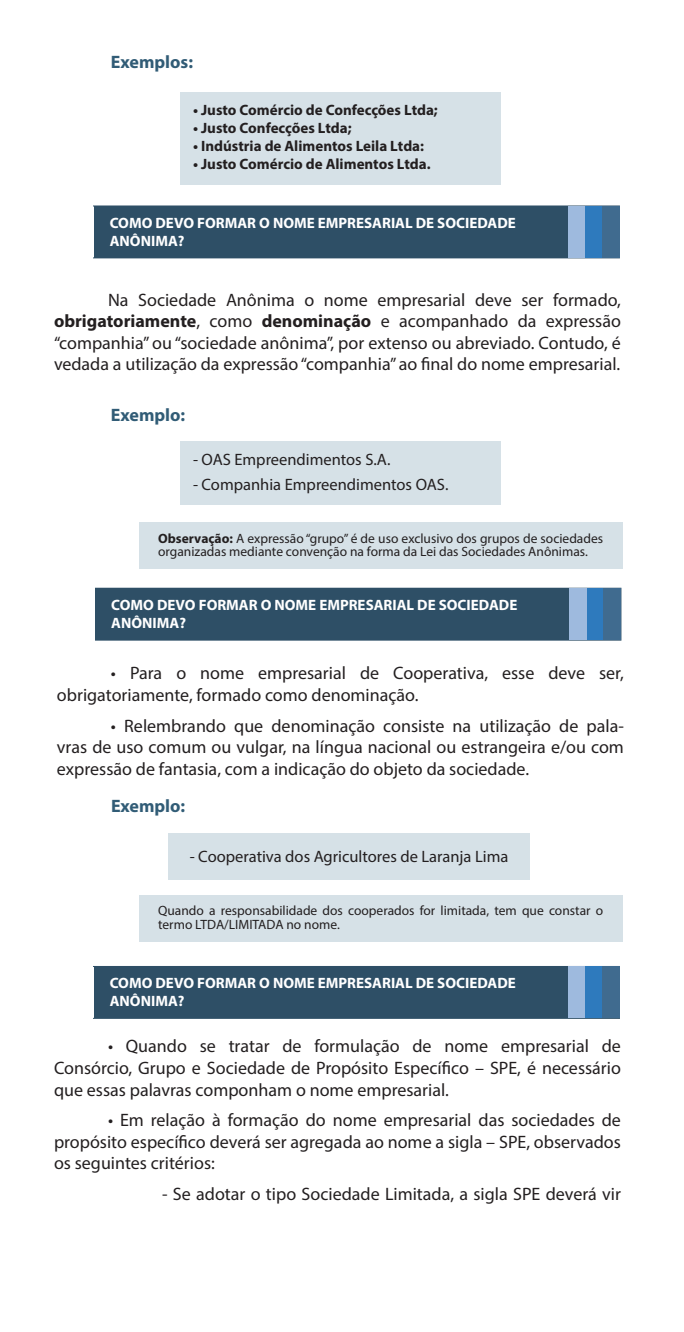
<style>
.page{position:relative;width:684px;height:1332px;background:#fff}
.page>*{position:absolute;margin:0;border:0;box-sizing:border-box;transform-origin:0 0}
.t1{font:18px/21.6px "Myriad Pro";color:#231f20}
.t2{font:700 18px "Myriad Pro";color:#315c76}
.t3{font:16.5px "Myriad Pro";color:#231f20}
.t4{font:700 15px "Myriad Pro";color:#fff}
.t5{font:700 15px "Myriad Pro";color:#231f20}
.t6{font:13.5px/13.5px "Myriad Pro";color:#231f20}
.s1{font-weight:700}
</style>
<div class="page">
<div style="left:180px;top:92px;width:321px;height:93px;background:#d6e1e7"></div>
<div style="left:94px;top:206px;width:526px;height:52px;background:#2e4f66"></div>
<div style="left:568px;top:206px;width:17px;height:52px;background:#9ebade"></div>
<div style="left:585px;top:206px;width:18px;height:52px;background:#2e7abd"></div>
<div style="left:602px;top:206px;width:17px;height:52px;background:#406b8f"></div>
<div style="left:180px;top:441px;width:321px;height:64px;background:#d6e1e7"></div>
<div style="left:139px;top:523px;width:483px;height:46px;background:#d6e1e7"></div>
<div style="left:95px;top:588px;width:475px;height:52px;background:#2e4f66"></div>
<div style="left:570px;top:588px;width:17px;height:52px;background:#9ebade"></div>
<div style="left:587px;top:588px;width:17px;height:52px;background:#2e7abd"></div>
<div style="left:604px;top:588px;width:17px;height:52px;background:#406b8f"></div>
<div style="left:168px;top:833px;width:362px;height:47px;background:#d6e1e7"></div>
<div style="left:139px;top:895px;width:483px;height:47px;background:#d6e1e7"></div>
<div style="left:94px;top:966px;width:526px;height:53px;background:#2e4f66"></div>
<div style="left:568px;top:966px;width:17px;height:52px;background:#9ebade"></div>
<div style="left:585px;top:966px;width:18px;height:52px;background:#2e7abd"></div>
<div style="left:602px;top:966px;width:17px;height:52px;background:#406b8f"></div>
<p class="t2" style="left:111px;top:50px;width:84px">Exemplos:</p>
<p class="t5" style="left:193px;top:101px;width:246px">• Justo Comércio de Confecções Ltda;</p>
<p class="t5" style="left:193px;top:119px;width:160px">• Justo Confecções Ltda;</p>
<p class="t5" style="left:193px;top:137px;width:233px">• Indústria de Alimentos Leila Ltda:</p>
<p class="t5" style="left:193px;top:155px;width:239px">• Justo Comércio de Alimentos Ltda.</p>
<p class="t4" style="left:110px;top:213px;width:408px">COMO DEVO FORMAR O NOME EMPRESARIAL DE SOCIEDADE</p>
<p class="t4" style="left:110px;top:231px;width:76px">ANÔNIMA?</p>
<p class="t1" style="left:108px;top:289px;width:514px">Na Sociedade Anônima o nome empresarial deve ser formado,</p>
<p class="t1" style="left:54px;top:310px;width:569px"><span class="s1">obrigatoriamente</span>, como <span class="s1">denominação</span> e acompanhado da expressão</p>
<p class="t1" style="left:54px;top:332px;width:569px">“companhia” ou “sociedade anônima”, por extenso ou abreviado. Contudo, é vedada a utilização da expressão “companhia” ao final do nome empresarial.</p>
<p class="t2" style="left:111px;top:403px;width:76px">Exemplo:</p>
<p class="t3" style="left:193px;top:449px;width:199px">- OAS Empreendimentos S.A.</p>
<p class="t3" style="left:193px;top:475px;width:257px">- Companhia Empreendimentos OAS.</p>
<p class="t6" style="left:158px;top:531px;width:447px"><span class="s1">Observação:</span> A expressão “grupo” é de uso exclusivo dos grupos de sociedades organizadas mediante convenção na forma da Lei das Sociedades Anônimas.</p>
<p class="t4" style="left:111px;top:595px;width:408px">COMO DEVO FORMAR O NOME EMPRESARIAL DE SOCIEDADE</p>
<p class="t4" style="left:111px;top:613px;width:76px">ANÔNIMA?</p>
<p class="t1" style="left:111px;top:662px;width:514px">• Para o nome empresarial de Cooperativa, esse deve ser,</p>
<p class="t1" style="left:57px;top:684px;width:363px">obrigatoriamente, formado como denominação.</p>
<p class="t1" style="left:57px;top:715px;width:569px;text-align:right">• Relembrando que denominação consiste na utilização de pala-<br>vras de uso comum ou vulgar, na língua nacional ou estrangeira e/ou com</p>
<p class="t1" style="left:57px;top:758px;width:474px">expressão de fantasia, com a indicação do objeto da sociedade.</p>
<p class="t2" style="left:111px;top:795px;width:76px">Exemplo:</p>
<p class="t3" style="left:190px;top:847px;width:320px">- Cooperativa dos Agricultores de Laranja Lima</p>
<p class="t6" style="left:158px;top:904px;width:447px">Quando a responsabilidade dos cooperados for limitada, tem que constar o</p>
<p class="t6" style="left:158px;top:917px;width:183px">termo LTDA/LIMITADA no nome.</p>
<p class="t4" style="left:110px;top:974px;width:408px">COMO DEVO FORMAR O NOME EMPRESARIAL DE SOCIEDADE</p>
<p class="t4" style="left:110px;top:992px;width:76px">ANÔNIMA?</p>
<p class="t1" style="left:108px;top:1035px;width:514px">• Quando se tratar de formulação de nome empresarial de</p>
<p class="t1" style="left:54px;top:1057px;width:568px">Consórcio, Grupo e Sociedade de Propósito Específico – SPE, é necessário que essas palavras componham o nome empresarial.</p>
<p class="t1" style="left:54px;top:1109px;width:569px;text-align:justify;text-indent:54px">• Em relação à formação do nome empresarial das sociedades de propósito específico deverá ser agregada ao nome a sigla – SPE, observados os seguintes critérios:</p>
<p class="t1" style="left:162px;top:1183px;width:461px">- Se adotar o tipo Sociedade Limitada, a sigla SPE deverá vir</p>
</div>
